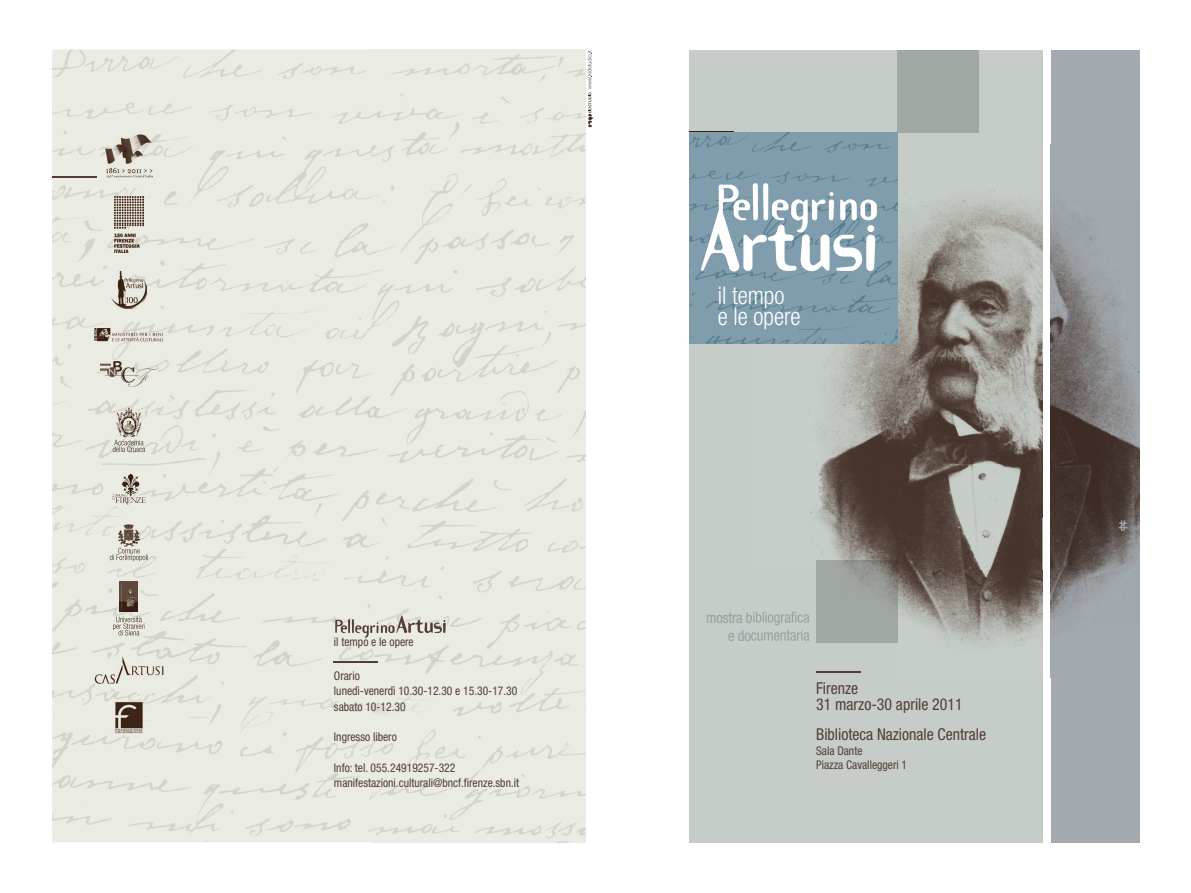
<style>
.page{position:relative;width:1191px;height:893px;background:#fff}
.page>*{position:absolute;margin:0;border:0;box-sizing:border-box;transform-origin:0 0}
.t1{font:300 condensed 24.45px/20.9px "Helvetica Neue LT Std";color:#fff}
.t2{font:condensed 16.35px/15.3px "Helvetica Neue LT Std";color:#533d35}
.t3{font:condensed 12px/15.3px "Helvetica Neue LT Std";color:#533d35}
</style>
<div class="page">
<img style="left:52px;top:50px;width:533px;height:792px">
<hr style="left:52px;top:176px;width:45px;height:1px;background:#533d35">
<hr style="left:333px;top:661px;width:44px;height:1px;background:#533d35">
<div style="left:689px;top:50px;width:353px;height:792px;background:#c6cdc8"></div>
<div style="left:1050px;top:50px;width:89px;height:792px;background:#a2a9af"></div>
<hr style="left:689px;top:131px;width:44px;height:1px;background:#3a2111">
<div style="left:897px;top:50px;width:81px;height:83px;background:#a0a8a4"></div>
<img style="left:1050px;top:214px;width:89px;height:417px">
<img style="left:897px;top:145px;width:145px;height:479px">
<img style="left:809px;top:344px;width:88px;height:216px">
<img style="left:776px;top:624px;width:266px;height:49px">
<img style="left:751px;top:612px;width:58px;height:13px">
<img style="left:751px;top:630px;width:58px;height:11px">
<img style="left:816px;top:671px;width:45px;height:1px">
<img style="left:816px;top:560px;width:81px;height:82px">
<img style="left:689px;top:133px;width:208px;height:211px">
<svg style="left:701px;top:183px;width:176px;height:88px;background:#a8bcc7"></svg>
<svg style="left:587px;top:50px;width:6px;height:77px"></svg>
<img style="left:122px;top:497px;width:24px;height:6px">
<img style="left:122px;top:474px;width:8px;height:17px">
<img style="left:111px;top:272px;width:35px;height:36px">
<img style="left:101px;top:361px;width:56px;height:26px">
<img style="left:114px;top:440px;width:29px;height:5px">
<img style="left:113px;top:446px;width:32px;height:6px">
<img style="left:116px;top:406px;width:27px;height:32px">
<img style="left:95px;top:657px;width:68px;height:26px">
<img style="left:94px;top:328px;width:69px;height:14px">
<img style="left:119px;top:524px;width:20px;height:22px">
<img style="left:118px;top:548px;width:22px;height:5px">
<img style="left:110px;top:554px;width:38px;height:7px">
<img style="left:105px;top:134px;width:48px;height:43px">
<img style="left:114px;top:197px;width:30px;height:55px">
<img style="left:116px;top:616px;width:26px;height:6px">
<img style="left:113px;top:623px;width:32px;height:7px">
<img style="left:119px;top:631px;width:20px;height:5px">
<svg style="left:119px;top:630px;width:20px;height:1px"></svg>
<img style="left:119px;top:581px;width:19px;height:31px">
<svg style="left:335px;top:615px;width:111px;height:23px;background:#c8c4bb"></svg>
<img style="left:115px;top:700px;width:28px;height:35px">
<img style="left:112px;top:494px;width:14px;height:6px">
<p class="t3" style="left:334px;top:634px;width:81px">il tempo e le opere</p>
<p class="t3" style="left:334px;top:668px;width:185px">Orario<br>lunedì-venerdì 10.30-12.30 e 15.30-17.30 sabato 10-12.30</p>
<p class="t3" style="left:334px;top:729px;width:64px">Ingresso libero</p>
<p class="t3" style="left:334px;top:760px;width:187px">Info: tel. 055.24919257-322 manifestazioni.culturali@bncf.firenze.sbn.it</p>
<h1 class="t1" style="left:717px;top:284px;width:84px">il tempo e le opere</h1>
<h2 class="t2" style="left:816px;top:681px;width:148px">Firenze<br>31 marzo-30 aprile 2011</h2>
<h2 class="t2" style="left:816px;top:727px;width:171px">Biblioteca Nazionale Centrale</h2>
<p class="t3" style="left:816px;top:744px;width:93px;line-height:13.5px">Sala Dante<br>Piazza Cavalleggeri 1</p>
</div>
